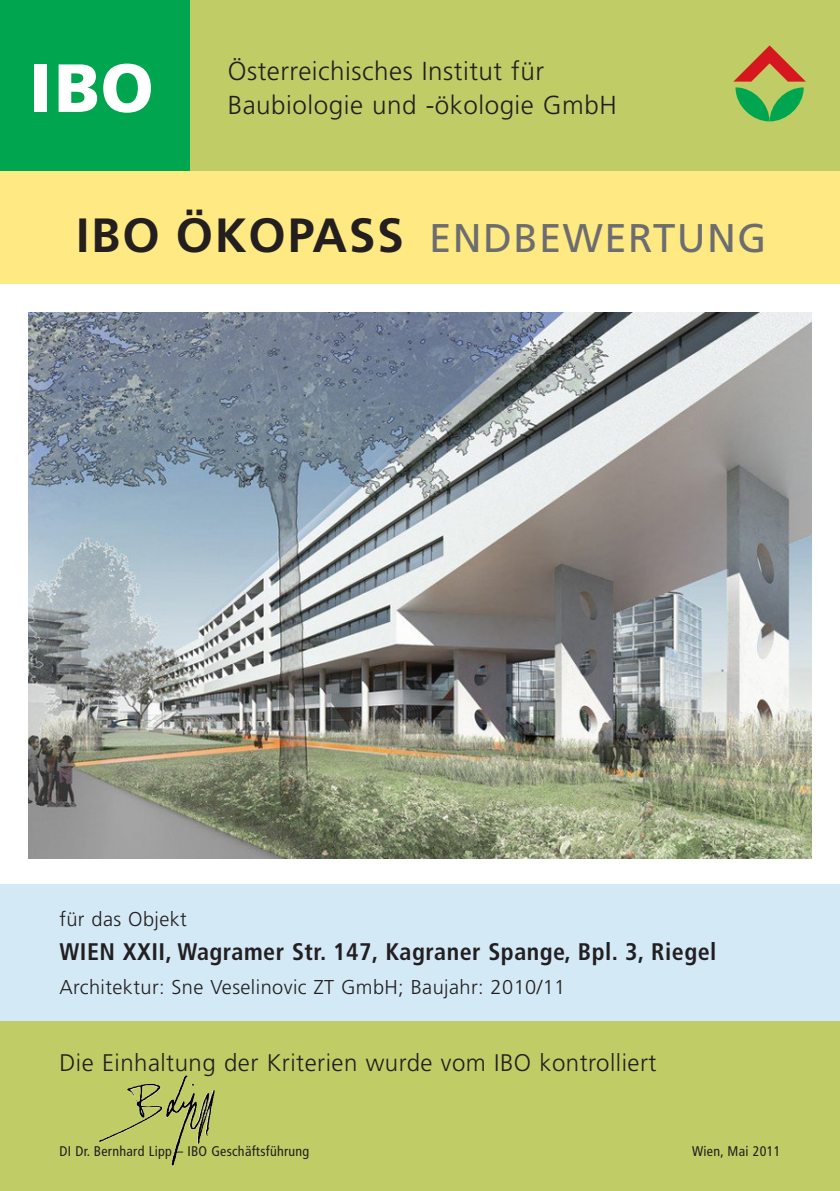
<style>
.page{position:relative;width:840px;height:1191px;background:#fff}
.page>*{position:absolute;margin:0;border:0;box-sizing:border-box;transform-origin:0 0}
.t1{font:900 68px "Frutiger";color:#fff}
.t2{font:40px "Frutiger";letter-spacing:.035em;color:#6c6d70}
.t3{font:300 26px/34px "Frutiger";letter-spacing:.02em;color:#231f20}
.t4{font:700 condensed 24px "Frutiger";letter-spacing:.02em;color:#231f20}
.t5{font:300 24px "Frutiger";letter-spacing:.02em;color:#231f20}
.t6{font:300 20px "Frutiger";letter-spacing:.02em;color:#231f20}
.t7{font:condensed 14px "Frutiger";letter-spacing:.02em;color:#231f20}
.s1{font-weight:700;font-size:48px;color:#231f20}
</style>
<div class="page">
<div style="left:0;top:170px;width:839px;height:114px;background:#ffe982"></div>
<div style="left:148px;top:0;width:691px;height:170px;background:#c0cc66"></div>
<div style="left:0;top:1020px;width:839px;height:171px;background:#c0cc66"></div>
<div style="left:0;top:884px;width:839px;height:136px;background:#d3e9f6"></div>
<div style="left:0;top:0;width:189px;height:170px;background:#00a54f"></div>
<svg style="left:733px;top:45px;width:72px;height:76px"></svg>
<img style="left:166px;top:1075px;width:40px;height:90px">
<img style="left:28px;top:313px;width:783px;height:546px">
<h1 class="t1" style="left:29px;top:47px;width:126px">IBO</h1>
<h3 class="t3" style="left:228px;top:54px;width:390px">Österreichisches Institut für<br>Baubiologie und -ökologie GmbH</h3>
<h2 class="t2" style="left:76px;top:215px;width:691px"><span class="s1">IBO ÖKOPASS</span> ENDBEWERTUNG</h2>
<p class="t6" style="left:59px;top:908px;width:129px">für das Objekt</p>
<p class="t4" style="left:59px;top:937px;width:658px">WIEN XXII, Wagramer Str. 147, Kagraner Spange, Bpl. 3, Riegel</p>
<p class="t6" style="left:59px;top:976px;width:507px">Architektur: Sne Veselinovic ZT GmbH; Baujahr: 2010/11</p>
<p class="t5" style="left:59px;top:1049px;width:598px">Die Einhaltung der Kriterien wurde vom IBO kontrolliert</p>
<p class="t7" style="left:59px;top:1142px;width:251px">DI Dr. Bernhard Lipp – IBO Geschäftsführung</p>
<p class="t7" style="left:691px;top:1142px;width:90px">Wien, Mai 2011</p>
</div>
